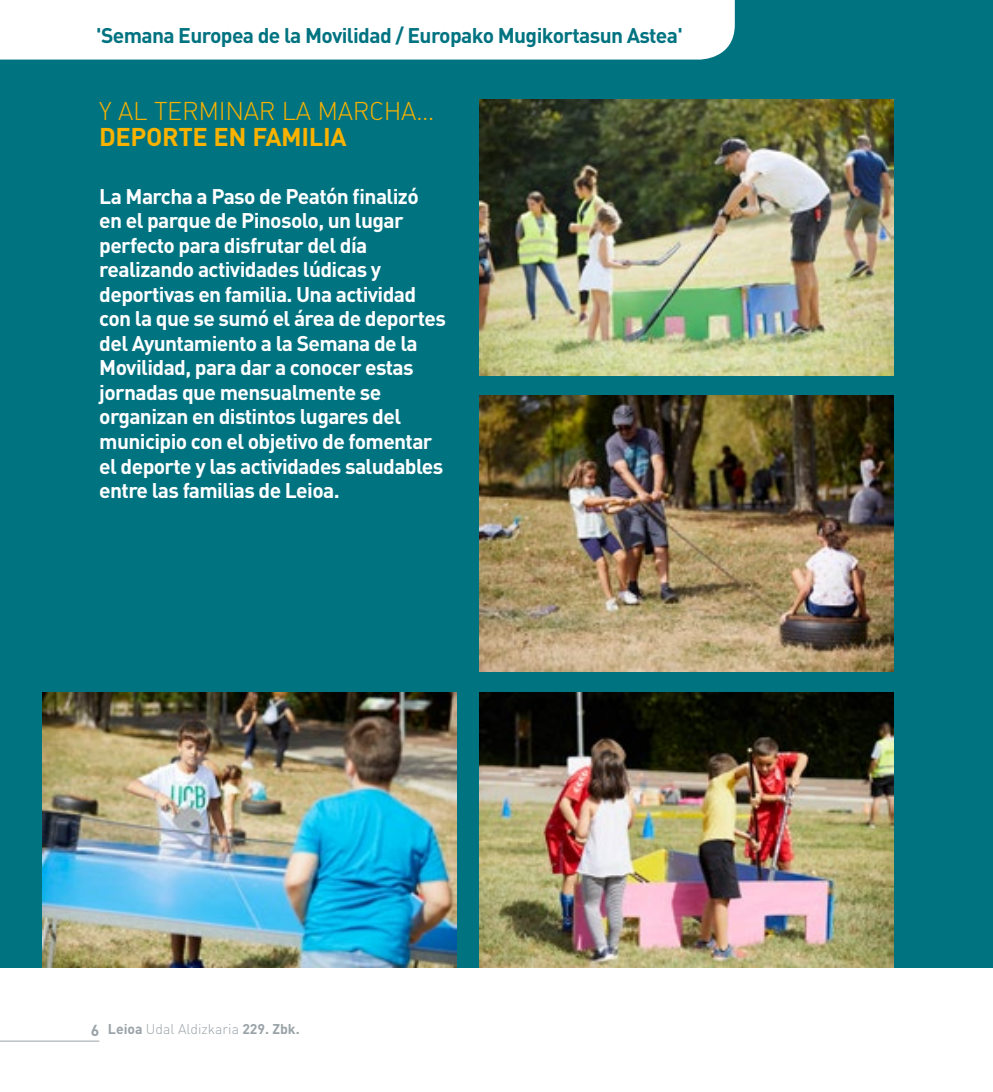
<style>
.page{position:relative;width:993px;height:1092px;background:#fff}
.page>*{position:absolute;margin:0;border:0;box-sizing:border-box;transform-origin:0 0}
.t1{font:25.38px "DIN Light Alternate";letter-spacing:-.015em;color:#f9b200}
.t2{font:25.38px "DIN Bold Alternate";letter-spacing:-.015em;color:#f9b200}
.t3{font:700 21px/24.5px "DIN";letter-spacing:-.03em;color:#fff}
.t4{font:700 21px "DIN";letter-spacing:-.03em;color:#007381}
.t5{font:300 14px "DIN";color:#9aa3a8}
.s1{font-weight:700;font-size:15.75px}
.s2{font-weight:700}
</style>
<div class="page">
<hr style="left:0;top:1040px;width:99px;height:1px;background:#9aa3a8">
<div style="left:0;top:0;width:992px;height:967px;background:#007381"></div>
<img style="left:479px;top:692px;width:414px;height:275px">
<img style="left:42px;top:692px;width:414px;height:275px">
<img style="left:479px;top:395px;width:414px;height:276px">
<img style="left:479px;top:99px;width:414px;height:276px">
<div style="left:0;top:0;width:734px;height:60px;background:#fff"></div>
<p class="t4" style="left:96px;top:22px;width:588px">'Semana Europea de la Movilidad / Europako Mugikortasun Astea'</p>
<p class="t1" style="left:99px;top:95px;width:336px">Y AL TERMINAR LA MARCHA…</p>
<p class="t2" style="left:99px;top:120px;width:249px">DEPORTE EN FAMILIA</p>
<p class="t3" style="left:99px;top:183px;width:348px">La Marcha a Paso de Peatón finalizó en el parque de Pinosolo, un lugar perfecto para disfrutar del día realizando actividades lúdicas y deportivas en familia. Una actividad con la que se sumó el área de deportes del Ayuntamiento a la Semana de la Movilidad, para dar a conocer estas jornadas que mensualmente se organizan en distintos lugares del municipio con el objetivo de fomentar el deporte y las actividades saludables entre las familias de Leioa.</p>
<p class="t5" style="left:91px;top:1020px;width:210px"><span class="s1">6</span> <span class="s2">Leioa</span> Udal Aldizkaria <span class="s2">229. Zbk.</span></p>
</div>
